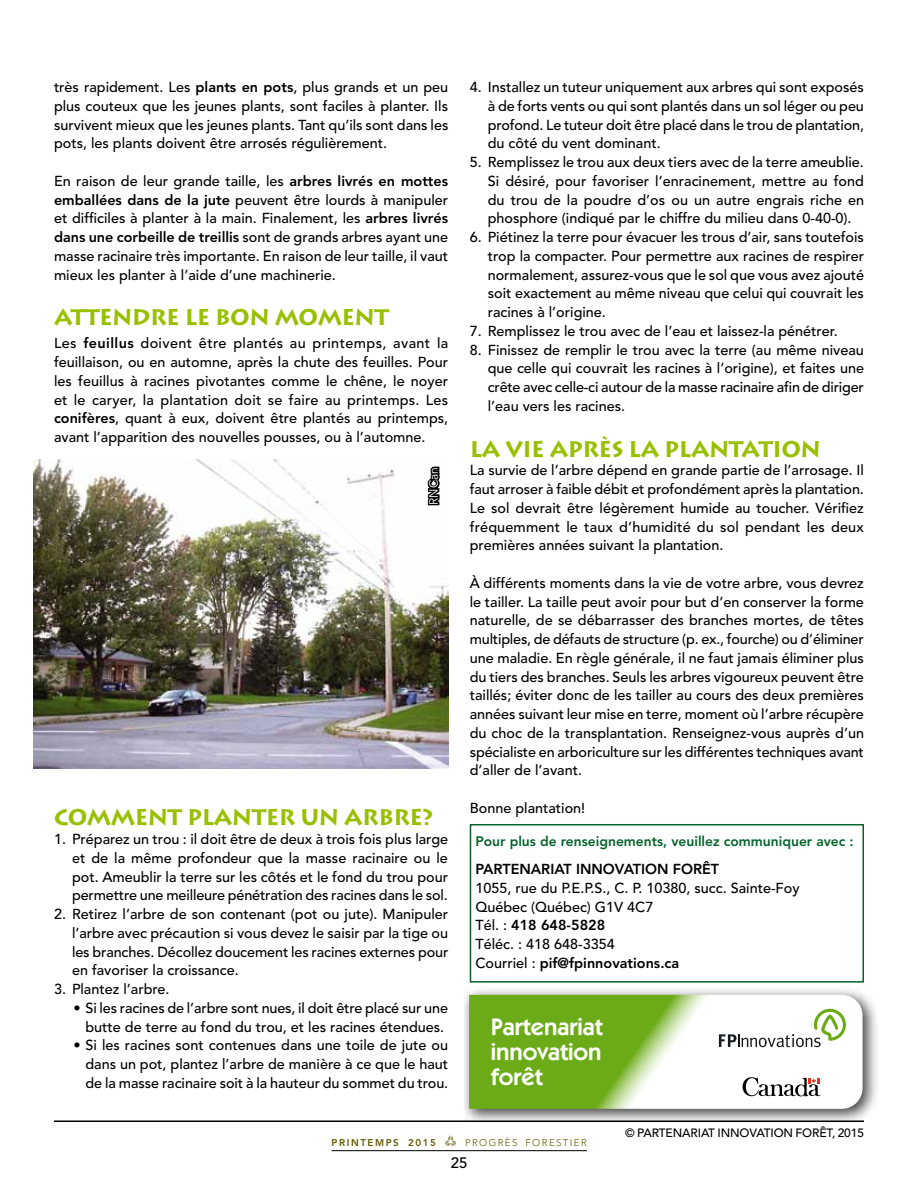
<style>
.page{position:relative;width:918px;height:1188px;background:#fff}
.page>*{position:absolute;margin:0;border:0;box-sizing:border-box;transform-origin:0 0}
.t1{font:600 24px/25.2px "Itc Kabel";color:#fff;text-align:justify}
.t2{font:700 22.5px "Lithos";letter-spacing:-.025em;color:#98c000}
.t3{font:500 15px "Avenir";color:#000}
.t4{font:500 14.4px/18.8px "Avenir";color:#000;text-align:justify}
.t5{font:800 14.4px "Avenir";color:#000}
.t6{font:800 13.8px "Avenir";color:#046329}
.t7{font:500 12px "Avenir";letter-spacing:-.01em;color:#000}
.t8{font:12px "Avenir";color:#fff}
.t9{font:300 9.75px "Avenir";letter-spacing:.14em;color:#635a00}
.t10{font:800 9.75px "Avenir";letter-spacing:.16em;color:#635a00}
.s1{font-weight:800}
</style>
<div class="page">
<hr style="left:332px;top:1150px;width:255px;height:1px;background:#000">
<svg style="left:445px;top:1135px;width:11px;height:11px"></svg>
<hr style="left:54px;top:1120px;width:810px;height:2px;background:#000">
<div style="left:470px;top:824px;width:394px;height:159px;border:2px solid #046329"></div>
<img style="left:464px;top:982px;width:413px;height:139px">
<svg style="left:469px;top:995px;width:394px;height:114px"></svg>
<svg style="left:719px;top:1009px;width:127px;height:38px"></svg>
<svg style="left:743px;top:1077px;width:78px;height:20px"></svg>
<img style="left:33px;top:459px;width:415px;height:309px">
<svg style="left:425px;top:465px;width:16px;height:42px"></svg>
<p class="t4" style="left:54px;top:78px;width:396px">très rapidement. Les <span class="s1">plants en pots</span>, plus grands et un peu plus couteux que les jeunes plants, sont faciles à planter. Ils survivent mieux que les jeunes plants. Tant qu’ils sont dans les pots, les plants doivent être arrosés régulièrement.</p>
<p class="t4" style="left:54px;top:172px;width:396px">En raison de leur grande taille, les <span class="s1">arbres livrés en mottes emballées dans de la jute</span> peuvent être lourds à manipuler et difficiles à planter à la main. Finalement, les <span class="s1">arbres livrés dans une corbeille de treillis</span> sont de grands arbres ayant une masse racinaire très importante. En raison de leur taille, il vaut mieux les planter à l’aide d’une machinerie.</p>
<h2 class="t2" style="left:54px;top:304px;width:337px">ATTENDRE LE BON MOMENT</h2>
<p class="t4" style="left:54px;top:334px;width:396px">Les <span class="s1">feuillus</span> doivent être plantés au printemps, avant la feuillaison, ou en automne, après la chute des feuilles. Pour les feuillus à racines pivotantes comme le chêne, le noyer et le caryer, la plantation doit se faire au printemps. Les <span class="s1">conifères</span>, quant à eux, doivent être plantés au printemps, avant l’apparition des nouvelles pousses, ou à l’automne.</p>
<p class="t8" style="left:427px;top:505px;width:39px;rotate:-90deg">RNCan</p>
<h2 class="t2" style="left:54px;top:804px;width:381px">COMMENT PLANTER UN ARBRE?</h2>
<p class="t4" style="left:72px;top:830px;width:378px;text-indent:-18px">1. Préparez un trou : il doit être de deux à trois fois plus large et de la même profondeur que la masse racinaire ou le pot. Ameublir la terre sur les côtés et le fond du trou pour permettre une meilleure pénétration des racines dans le sol.</p>
<p class="t4" style="left:72px;top:905px;width:378px;text-indent:-18px">2. Retirez l’arbre de son contenant (pot ou jute). Manipuler l’arbre avec précaution si vous devez le saisir par la tige ou les branches. Décollez doucement les racines externes pour en favoriser la croissance.</p>
<p class="t4" style="left:54px;top:980px;width:117px">3. Plantez l’arbre.</p>
<p class="t4" style="left:73px;top:999px;width:376px;text-align:center">• Si les racines de l’arbre sont nues, il doit être placé sur une butte de terre au fond du trou, et les racines étendues.</p>
<p class="t4" style="left:85px;top:1036px;width:364px;text-indent:-12px">• Si les racines sont contenues dans une toile de jute ou dans un pot, plantez l’arbre de manière à ce que le haut de la masse racinaire soit à la hauteur du sommet du trou.</p>
<p class="t4" style="left:488px;top:78px;width:378px;text-indent:-18px">4. Installez un tuteur uniquement aux arbres qui sont exposés à de forts vents ou qui sont plantés dans un sol léger ou peu profond. Le tuteur doit être placé dans le trou de plantation, du côté du vent dominant.</p>
<p class="t4" style="left:488px;top:153px;width:378px;text-indent:-18px">5. Remplissez le trou aux deux tiers avec de la terre ameublie.<br>Si désiré, pour favoriser l’enracinement, mettre au fond du trou de la poudre d’os ou un autre engrais riche en phosphore (indiqué par le chiffre du milieu dans 0-40-0).</p>
<p class="t4" style="left:488px;top:228px;width:378px;text-indent:-18px">6. Piétinez la terre pour évacuer les trous d’air, sans toutefois trop la compacter. Pour permettre aux racines de respirer normalement, assurez-vous que le sol que vous avez ajouté soit exactement au même niveau que celui qui couvrait les racines à l’origine.</p>
<p class="t4" style="left:470px;top:322px;width:369px">7. Remplissez le trou avec de l’eau et laissez-la pénétrer.</p>
<p class="t4" style="left:488px;top:341px;width:378px;text-indent:-18px">8. Finissez de remplir le trou avec la terre (au même niveau que celle qui couvrait les racines à l’origine), et faites une crête avec celle-ci autour de la masse racinaire afin de diriger l’eau vers les racines.</p>
<h2 class="t2" style="left:470px;top:435px;width:352px">LA VIE APRÈS LA PLANTATION</h2>
<p class="t4" style="left:470px;top:461px;width:396px">La survie de l’arbre dépend en grande partie de l’arrosage. Il faut arroser à faible débit et profondément après la plantation.<br>Le sol devrait être légèrement humide au toucher. Vérifiez fréquemment le taux d’humidité du sol pendant les deux premières années suivant la plantation.</p>
<p class="t4" style="left:470px;top:574px;width:396px">À différents moments dans la vie de votre arbre, vous devrez le tailler. La taille peut avoir pour but d’en conserver la forme naturelle, de se débarrasser des branches mortes, de têtes multiples, de défauts de structure (p. ex., fourche) ou d’éliminer une maladie. En règle générale, il ne faut jamais éliminer plus du tiers des branches. Seuls les arbres vigoureux peuvent être taillés; éviter donc de les tailler au cours des deux premières années suivant leur mise en terre, moment où l’arbre récupère du choc de la transplantation. Renseignez-vous auprès d’un spécialiste en arboriculture sur les différentes techniques avant d’aller de l’avant.</p>
<p class="t4" style="left:470px;top:799px;width:117px">Bonne plantation!</p>
<p class="t6" style="left:475px;top:833px;width:380px">Pour plus de renseignements, veuillez communiquer avec :</p>
<p class="t5" style="left:475px;top:861px;width:28px">PARTEN</p>
<p class="t5" style="left:531px;top:861px;width:55px">ARIAT INN</p>
<p class="t5" style="left:603px;top:861px;width:118px">OVATI ON FORÊT</p>
<p class="t4" style="left:475px;top:879px;width:326px;text-align:left">1055, rue du P.E.P.S., C. P. 10380, succ. Sainte-Foy<br>Québec (Québec) G1V 4C7<br>Tél. : <span class="s1">418 648-5828<br></span>Téléc. : 418 648-3354<br>Courriel : <span class="s1">pif@fpinnovations.ca</span></p>
<h1 class="t1" style="left:491px;top:1014px;width:114px">Partenariat innovation forêt</h1>
<p class="t10" style="left:332px;top:1137px;width:106px">printemps 2015</p>
<p class="t9" style="left:465px;top:1137px;width:123px">PROGRÈS FORESTIER</p>
<p class="t3" style="left:451px;top:1154px;width:18px">25</p>
<p class="t7" style="left:625px;top:1125px;width:240px">© PARTENARIAT INNOVATION FORÊT, 2015</p>
</div>
